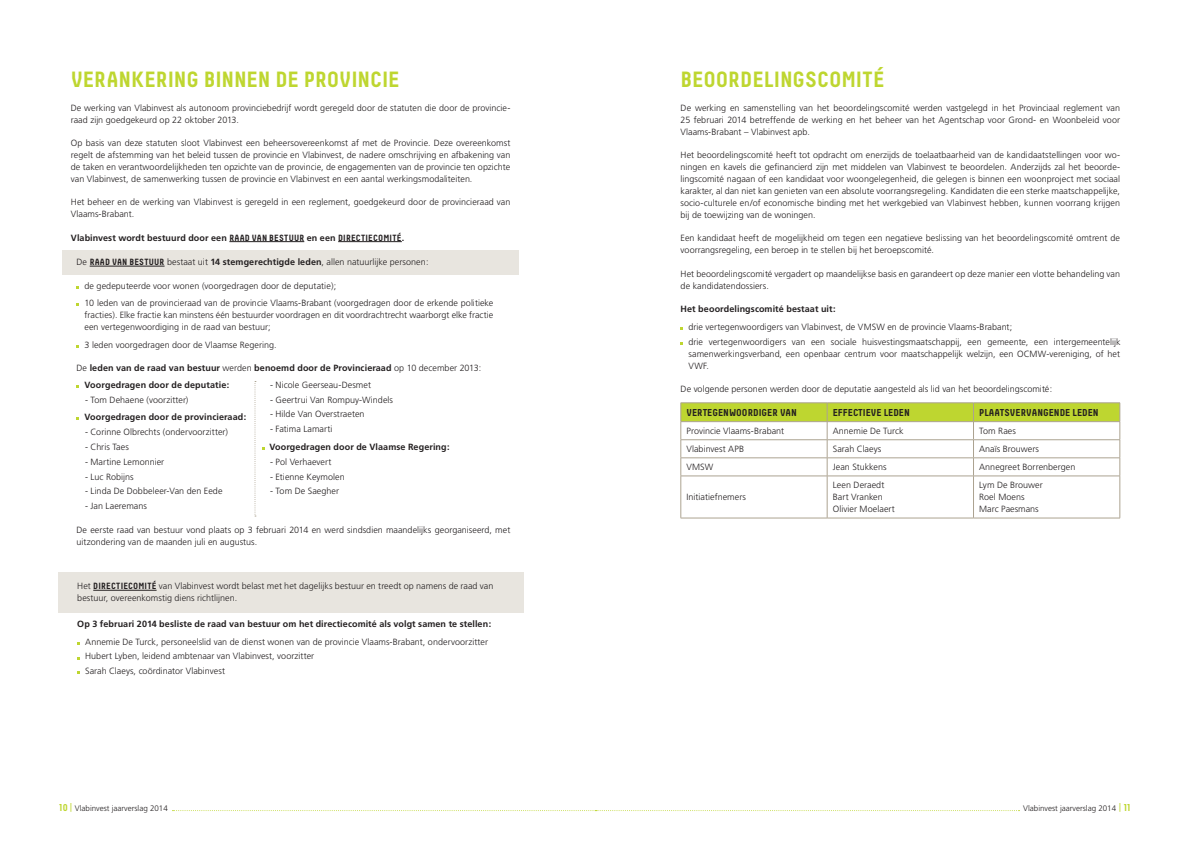
<style>
.page{position:relative;width:1191px;height:842px;background:#fff}
.page>*{position:absolute;margin:0;border:0;box-sizing:border-box;transform-origin:0 0}
.titel{font:700 22px "Decima";letter-spacing:-.005em;color:#bed630}
.body{font:700 22px "Decima";color:#bed630}
.t1{font:700 10px "Decima";color:#231f20}
.body-2{font:300 9px/12px "Frutiger";letter-spacing:.005em;color:#231f20}
.body-3{font:700 9px "Frutiger";letter-spacing:.01em;color:#231f20}
.t2{font:300 8px "Frutiger";color:#231f20}
.s1{font-family:"Decima"}
.s2{font-family:"Decima";font-weight:700}
.s3{font-weight:700}
.s4{font-weight:300}
.s5{font-family:"Decima";font-weight:700;font-size:10px;color:#bed630}
.s6{font-family:"Decima";font-weight:400;font-size:10px;color:#bed630}
</style>
<div class="page">
<svg style="left:172px;top:810px;width:847px;height:1px"></svg>
<div style="left:62px;top:250px;width:457px;height:24px;background:#e8e5df"></div>
<div style="left:58px;top:572px;width:465px;height:40px;background:#e8e5df"></div>
<hr style="left:229px;top:241px;width:75px;height:1px;background:#231f20">
<hr style="left:338px;top:241px;width:64px;height:1px;background:#231f20">
<hr style="left:90px;top:266px;width:75px;height:1px;background:#231f20">
<hr style="left:93px;top:590px;width:64px;height:1px;background:#231f20">
<svg style="left:254px;top:381px;width:10px;height:135px"></svg>
<svg style="left:680px;top:403px;width:440px;height:73px"></svg>
<hr style="left:680px;top:476px;width:147px;height:1px;background:#aca391">
<hr style="left:680px;top:476px;width:1px;height:42px;background:#aca391">
<hr style="left:827px;top:476px;width:146px;height:1px;background:#aca391">
<hr style="left:827px;top:476px;width:1px;height:42px;background:#aca391">
<hr style="left:973px;top:476px;width:147px;height:1px;background:#aca391">
<hr style="left:973px;top:476px;width:1px;height:42px;background:#aca391">
<hr style="left:1119px;top:476px;width:1px;height:42px;background:#aca391">
<hr style="left:680px;top:518px;width:147px;height:1px;background:#aca391">
<hr style="left:827px;top:518px;width:146px;height:1px;background:#aca391">
<hr style="left:973px;top:518px;width:147px;height:1px;background:#aca391">
<p class="titel" style="left:71px;top:67px;width:330px">VERANKERING BINNEN DE PROVINCIE</p>
<p class="body-2" style="left:71px;top:102px;width:441px">De werking van Vlabinvest als autonoom provinciebedrijf wordt geregeld door de statuten die door de provincie&shy;raad zijn goedgekeurd op 22 oktober 2013.</p>
<p class="body-2" style="left:71px;top:137px;width:441px;text-align:justify">Op basis van deze statuten sloot Vlabinvest een beheersovereenkomst af met de Provincie. Deze overeenkomst regelt de afstemming van het beleid tussen de provincie en Vlabinvest, de nadere omschrijving en afbakening van de taken en verantwoordelijkheden ten opzichte van de provincie, de engagementen van de provincie ten opzichte van Vlabinvest, de samenwerking tussen de provincie en Vlabinvest en een aantal werkingsmodaliteiten.</p>
<p class="body-2" style="left:71px;top:196px;width:441px">Het beheer en de werking van Vlabinvest is geregeld in een reglement, goedgekeurd door de provincieraad van<br>Vlaams-Brabant.</p>
<p class="body-3" style="left:71px;top:232px;width:335px">Vlabinvest wordt bestuurd door een <span class="s1">RAAD VAN BESTUUR</span> en een <span class="s1">DIRECTIECOMITÉ</span>.</p>
<p class="body-2" style="left:77px;top:256px;width:353px">De <span class="s2">RAAD VAN BESTUUR</span> bestaat uit <span class="s3">14 stemgerechtigde leden</span>, allen natuurlijke personen:</p>
<p class="body-2" style="left:84px;top:280px;width:253px">de gedeputeerde voor wonen (voorgedragen door de deputatie);</p>
<p class="body-2" style="left:84px;top:297px;width:410px;text-align:justify">10 leden van de provincieraad van de provincie Vlaams-Brabant (voorgedragen door de erkende politieke fracties). Elke fractie kan minstens één bestuurder voordragen en dit voordrachtrecht waarborgt elke fractie een vertegenwoordiging in de raad van bestuur;</p>
<p class="body-2" style="left:84px;top:339px;width:193px">3 leden voorgedragen door de Vlaamse Regering.</p>
<p class="body-3" style="left:77px;top:363px;width:406px"><span class="s4">De</span> leden van de raad van bestuur <span class="s4">werden</span> benoemd door de Provincieraad <span class="s4">op 10 december 2013:</span></p>
<p class="body-3" style="left:84px;top:379px;width:146px">Voorgedragen door de deputatie:</p>
<p class="body-2" style="left:85px;top:394px;width:105px">- Tom Dehaene (voorzitter)</p>
<p class="body-3" style="left:84px;top:412px;width:163px">Voorgedragen door de provincieraad:</p>
<p class="body-2" style="left:85px;top:426px;width:144px">- Corinne Olbrechts (ondervoorzitter)</p>
<p class="body-2" style="left:85px;top:441px;width:45px">- Chris Taes</p>
<p class="body-2" style="left:85px;top:456px;width:81px">- Martine Lemonnier</p>
<p class="body-2" style="left:85px;top:471px;width:50px">- Luc Robijns</p>
<p class="body-2" style="left:85px;top:485px;width:139px">- Linda De Dobbeleer-Van den Eede</p>
<p class="body-2" style="left:85px;top:500px;width:63px">- Jan Laeremans</p>
<p class="body-2" style="left:270px;top:379px;width:102px">- Nicole Geerseau-Desmet</p>
<p class="body-2" style="left:270px;top:394px;width:124px">- Geertrui Van Rompuy-Windels</p>
<p class="body-2" style="left:270px;top:408px;width:96px">- Hilde Van Overstraeten</p>
<p class="body-2" style="left:270px;top:423px;width:64px">- Fatima Lamarti</p>
<p class="body-3" style="left:269px;top:441px;width:182px">Voorgedragen door de Vlaamse Regering:</p>
<p class="body-2" style="left:270px;top:456px;width:63px">- Pol Verhaevert</p>
<p class="body-2" style="left:270px;top:471px;width:76px">- Etienne Keymolen</p>
<p class="body-2" style="left:270px;top:485px;width:71px">- Tom De Saegher</p>
<p class="body-2" style="left:77px;top:524px;width:435px">De eerste raad van bestuur vond plaats op 3 februari 2014 en werd sindsdien maandelijks georganiseerd, met uitzondering van de maanden juli en augustus.</p>
<p class="body-2" style="left:77px;top:580px;width:417px">Het <span class="s2">DIRECTIECOMITÉ</span> van Vlabinvest wordt belast met het dagelijks bestuur en treedt op namens de raad van bestuur, overeenkomstig diens richtlijnen.</p>
<p class="body-3" style="left:77px;top:618px;width:415px">Op 3 februari 2014 besliste de raad van bestuur om het directiecomité als volgt samen te stellen:</p>
<p class="body-2" style="left:85px;top:636px;width:404px">Annemie De Turck, personeelslid van de dienst wonen van de provincie Vlaams-Brabant, ondervoorzitter</p>
<p class="body-2" style="left:85px;top:650px;width:231px">Hubert Lyben, leidend ambtenaar van Vlabinvest, voorzitter</p>
<p class="body-2" style="left:85px;top:665px;width:141px">Sarah Claeys, coördinator Vlabinvest</p>
<p class="body" style="left:680px;top:67px;width:205px">BEOORDELINGSCOMITÉ</p>
<p class="body-2" style="left:680px;top:102px;width:441px;text-align:justify">De werking en samenstelling van het beoordelingscomité werden vastgelegd in het Provinciaal reglement van 25 februari 2014 betreffende de werking en het beheer van het Agentschap voor Grond- en Woonbeleid voor Vlaams-Brabant – Vlabinvest apb.</p>
<p class="body-2" style="left:680px;top:149px;width:441px;text-align:justify">Het beoordelingscomité heeft tot opdracht om enerzijds de toelaatbaarheid van de kandidaatstellingen voor wo&shy;ningen en kavels die gefinancierd zijn met middelen van Vlabinvest te beoordelen. Anderzijds zal het beoorde&shy;lingscomité nagaan of een kandidaat voor woongelegenheid, die gelegen is binnen een woonproject met sociaal karakter, al dan niet kan genieten van een absolute voorrangsregeling. Kandidaten die een sterke maatschappelijke, socio-culturele en/of economische binding met het werkgebied van Vlabinvest hebben, kunnen voorrang krijgen bij de toewijzing van de woningen.</p>
<p class="body-2" style="left:680px;top:232px;width:441px">Een kandidaat heeft de mogelijkheid om tegen een negatieve beslissing van het beoordelingscomité omtrent de voorrangsregeling, een beroep in te stellen bij het beroepscomité.</p>
<p class="body-2" style="left:680px;top:268px;width:441px">Het beoordelingscomité vergadert op maandelijkse basis en garandeert op deze manier een vlotte behandeling van de kandidatendossiers.</p>
<p class="body-3" style="left:680px;top:304px;width:157px">Het beoordelingscomité bestaat uit:</p>
<p class="body-2" style="left:688px;top:321px;width:325px">drie vertegenwoordigers van Vlabinvest, de VMSW en de provincie Vlaams-Brabant;</p>
<p class="body-2" style="left:688px;top:336px;width:433px;text-align:justify">drie vertegenwoordigers van een sociale huisvestingsmaatschappij, een gemeente, een intergemeentelijk samenwerkingsverband, een openbaar centrum voor maatschappelijk welzijn, een OCMW-vereniging, of het VWF.</p>
<p class="body-2" style="left:680px;top:383px;width:373px">De volgende personen werden door de deputatie aangesteld als lid van het beoordelingscomité:</p>
<p class="t1" style="left:686px;top:407px;width:112px">VERTEGENWOORDIGER VAN</p>
<p class="t1" style="left:833px;top:407px;width:79px">EFFECTIEVE LEDEN</p>
<p class="t1" style="left:979px;top:407px;width:121px">PLAATSVERVANGENDE LEDEN</p>
<p class="body-2" style="left:686px;top:425px;width:99px">Provincie Vlaams-Brabant</p>
<p class="body-2" style="left:833px;top:425px;width:72px">Annemie De Turck</p>
<p class="body-2" style="left:979px;top:425px;width:38px">Tom Raes</p>
<p class="body-2" style="left:686px;top:443px;width:59px">Vlabinvest APB</p>
<p class="body-2" style="left:833px;top:443px;width:50px">Sarah Claeys</p>
<p class="body-2" style="left:979px;top:443px;width:61px">Anaïs Brouwers</p>
<p class="body-2" style="left:686px;top:461px;width:28px">VMSW</p>
<p class="body-2" style="left:833px;top:461px;width:55px">Jean Stukkens</p>
<p class="body-2" style="left:979px;top:461px;width:98px">Annegreet Borrenbergen</p>
<p class="body-2" style="left:686px;top:491px;width:61px">Initiatiefnemers</p>
<p class="body-2" style="left:833px;top:479px;width:63px">Leen Deraedt<br>Bart Vranken<br>Olivier Moelaert</p>
<p class="body-2" style="left:979px;top:479px;width:65px">Lym De Brouwer<br>Roel Moens<br>Marc Paesmans</p>
<p class="t2" style="left:59px;top:804px;width:110px"><span class="s5">10</span> <span class="s6">|</span> Vlabinvest jaarverslag 2014</p>
<p class="t2" style="left:1023px;top:804px;width:109px">Vlabinvest jaarverslag 2014 <span class="s6">|</span> <span class="s5">11</span></p>
</div>
